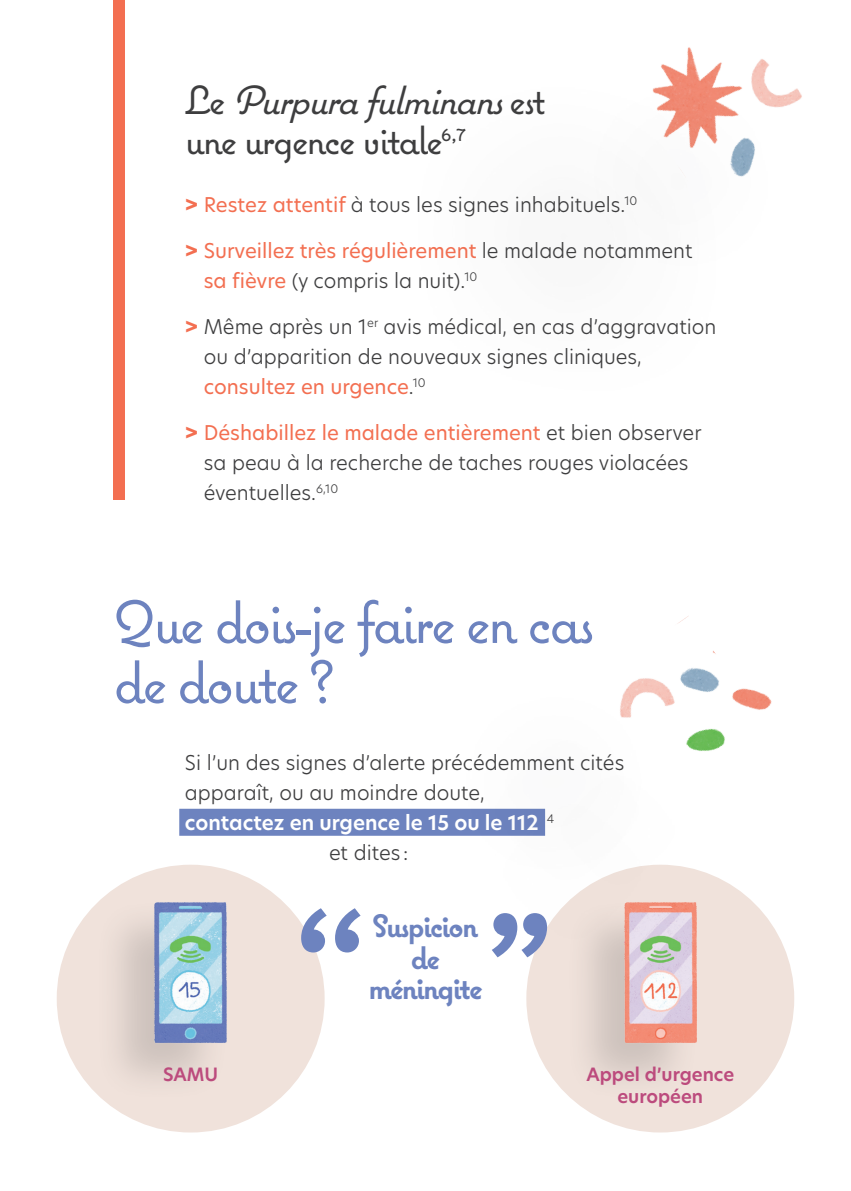
<style>
.page{position:relative;width:851px;height:1191px;background:#fff}
.page>*{position:absolute;margin:0;border:0;box-sizing:border-box;transform-origin:0 0}
.t1{font:207.8px "Coquette";color:#6d83bf}
.t2{font:60px/60px "Coquette";letter-spacing:-.05em;color:#6d83bf}
.t3{font:40px/40px "Coquette";letter-spacing:-.05em;color:#3e3e3f}
.t4{font:700 32px "Coquette";letter-spacing:-.05em;color:#6d83bf}
.t5{font:300 20px/30px "Hero New";color:#3e3e3f}
.t6{font:20px/30px "Hero New";color:#f36f51}
.t7{font:600 20px/30px "Hero New";color:#fff;text-align:center}
.t8{font:600 18px/22px "Hero New";color:#bc4b7d;text-align:center}
.s1{font-style:italic}
.s2{font-weight:700;color:#f36f51}
.s3{font-weight:400;color:#f36f51}
.s4{font-weight:700}
.s5{font-weight:300;color:#3e3e3f}
</style>
<div class="page">
<div style="left:113px;top:0;width:12px;height:499px;background:#f36f51"></div>
<div style="left:179px;top:808px;width:366px;height:27px;background:#6d83bf"></div>
<div style="left:57px;top:864px;width:267px;height:268px;background:#f0e2db;border-radius:50%"></div>
<div style="left:526px;top:864px;width:268px;height:268px;background:#f0e2db;border-radius:50%"></div>
<div style="left:94px;top:898px;width:136px;height:204px;background:#f0e2db"></div>
<img style="left:74px;top:864px;width:234px;height:225px">
<div style="left:564px;top:898px;width:135px;height:204px;background:#f0e2db"></div>
<img style="left:544px;top:913px;width:233px;height:176px">
<div style="left:422px;top:665px;width:291px;height:290px;background:#fff"></div>
<img style="left:677px;top:616px;width:37px;height:71px">
<div style="left:569px;top:64px;width:228px;height:226px;background:#3e3e3f;opacity:.3"></div>
<img style="left:745px;top:59px;width:57px;height:60px">
<img style="left:628px;top:665px;width:52px;height:22px">
<div style="left:474px;top:687px;width:288px;height:286px;background:#3e3e3f;opacity:.3"></div>
<img style="left:707px;top:652px;width:65px;height:84px">
<div style="left:427px;top:727px;width:291px;height:289px;background:#3e3e3f;opacity:.3"></div>
<img style="left:660px;top:690px;width:79px;height:84px">
<p class="t3" style="left:185px;top:80px;width:362px">L e <span class="s1">Purpurafulminans</span>e s t une urgence vitale<sup>6,7</sup></p>
<p class="t5" style="left:185px;top:189px;width:454px"><span class="s2">&gt;</span> <span class="s3">Restez attentif</span> à tous les signes inhabituels.<sup>10</sup></p>
<p class="t6" style="left:204px;top:235px;width:490px;text-indent:-19px"><span class="s4">&gt;</span> Surveillez très régulièrement <span class="s5">le malade notamment </span>sa fièvre <span class="s5">(y compris la nuit).</span><sup>10</sup></p>
<p class="t5" style="left:204px;top:311px;width:514px;text-indent:-19px"><span class="s2">&gt;</span> Même après un 1<sup>er</sup> avis médical, en cas d’aggravation ou d’apparition de nouveaux signes cliniques, <span class="s3">consultez en urgence</span>.<sup>10</sup></p>
<p class="t5" style="left:204px;top:417px;width:499px;text-indent:-19px"><span class="s2">&gt;</span> <span class="s3">Déshabillez le malade entièrement</span> et bien observer sa peau à la recherche de taches rouges violacées éventuelles.<sup>6,10</sup></p>
<p class="t2" style="left:113px;top:592px;width:482px">Que dois-je faire en cas de doute ?</p>
<p class="t5" style="left:185px;top:747px;width:441px">Si l’un des signes d’alerte précédemment cités apparaît, ou au moindre doute,</p>
<p class="t7" style="left:185px;top:807px;width:371px">contactez en urgence le 15 ou le 112 <sup>4 </sup><span class="s5">et dites :</span></p>
<p class="t8" style="left:163px;top:1063px;width:56px">SAMU</p>
<p class="t1" style="left:289px;top:856px;width:84px">‘‘</p>
<p class="t1" style="left:482px;top:861px;width:76px">’’</p>
<p class="t4" style="left:373px;top:906px;width:107px">Suspicion</p>
<p class="t4" style="left:411px;top:938px;width:30px">de</p>
<p class="t4" style="left:368px;top:968px;width:116px">méningite</p>
<p class="t8" style="left:586px;top:1063px;width:149px">Appel d’urgence européen</p>
</div>
